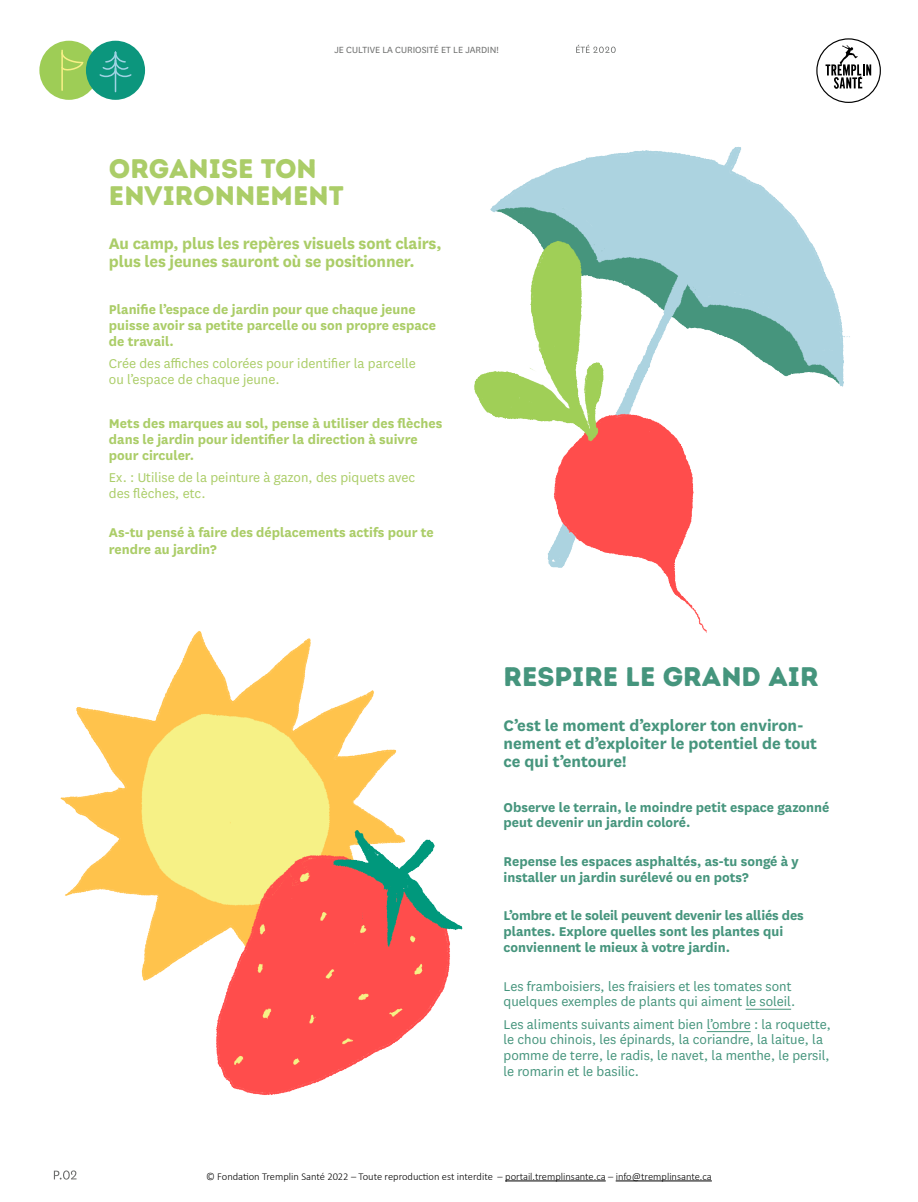
<style>
.page{position:relative;width:918px;height:1202px;background:#fff}
.page>*{position:absolute;margin:0;border:0;box-sizing:border-box;transform-origin:0 0}
.t1{font:26.85px/26.8px "Intro Rust Base";color:#abcd68}
.t2{font:26.85px "Intro Rust Base";color:#45957d}
.t3{font:700 17.85px/17.9px "National";color:#46957d}
.t4{font:700 17.85px/17.9px "National";letter-spacing:-.01em;color:#abcd68}
.t5{font:700 14.85px/15.6px "National";color:#46957d}
.t6{font:700 14.85px/15.6px "National";color:#abcd68}
.t7{font:14.85px/15.6px "National";color:#46957d}
.t8{font:14.85px/15.6px "National";color:#abcd68}
.t9{font:300 10.5px "Calibri";color:#000}
.t10{font:10.5px "National";color:#6c6d6c}
</style>
<div class="page">
<svg style="left:826px;top:45px;width:45px;height:8px"></svg>
<hr style="left:505px;top:1180px;width:101px;height:1px;background:#000">
<hr style="left:616px;top:1180px;width:96px;height:1px;background:#000">
<svg style="left:576px;top:45px;width:40px;height:8px"></svg>
<svg style="left:54px;top:1170px;width:23px;height:9px"></svg>
<hr style="left:746px;top:1008px;width:45px;height:1px;background:#46957d">
<hr style="left:707px;top:1031px;width:44px;height:1px;background:#46957d">
<div style="left:39px;top:41px;width:59px;height:59px;background:#9ecd56;border-radius:50%"></div>
<svg style="left:63px;top:54px;width:21px;height:17px"></svg>
<hr style="left:61px;top:50px;width:2px;height:40px;background:#f8f087">
<div style="left:86px;top:41px;width:59px;height:59px;background:#0c967d;border-radius:50%"></div>
<svg style="left:99px;top:51px;width:33px;height:27px"></svg>
<hr style="left:115px;top:52px;width:1px;height:40px;background:#9fd3e3">
<img style="left:60px;top:631px;width:403px;height:464px">
<img style="left:431px;top:53px;width:450px;height:582px">
<p class="t10" style="left:334px;top:43px;width:166px">JE CULTIVE LA CURIOSITÉ ET LE JARDIN!</p>
<h1 class="t1" style="left:109px;top:155px;width:236px">ORGANISE TON<br>ENVIRONNEMENT</h1>
<p class="t4" style="left:109px;top:234px;width:334px">Au camp, plus les repères visuels sont clairs, plus les jeunes sauront où se positionner.</p>
<p class="t6" style="left:109px;top:301px;width:329px">Planifie l’espace de jardin pour que chaque jeune puisse avoir sa petite parcelle ou son propre espace de travail.</p>
<p class="t8" style="left:109px;top:355px;width:308px">Crée des affiches colorées pour identifier la parcelle ou l’espace de chaque jeune.</p>
<p class="t6" style="left:109px;top:415px;width:335px">Mets des marques au sol, pense à utiliser des flèches dans le jardin pour identifier la direction à suivre pour circuler.</p>
<p class="t8" style="left:109px;top:469px;width:308px">Ex. : Utilise de la peinture à gazon, des piquets avec des flèches, etc.</p>
<p class="t6" style="left:109px;top:523px;width:326px;line-height:16.4px">As-tu pensé à faire des déplacements actifs pour te rendre au jardin?</p>
<h1 class="t2" style="left:504px;top:660px;width:317px">RESPIRE LE GRAND AIR</h1>
<p class="t3" style="left:504px;top:715px;width:315px">C’est le moment d’explorer ton environ&shy;nement et d’exploiter le potentiel de tout ce qui t’entoure!</p>
<p class="t5" style="left:504px;top:798px;width:327px">Observe le terrain, le moindre petit espace gazonné peut devenir un jardin coloré.</p>
<p class="t5" style="left:504px;top:852px;width:297px">Repense les espaces asphaltés, as-tu songé à y installer un jardin surélevé ou en pots?</p>
<p class="t5" style="left:504px;top:907px;width:302px">L’ombre et le soleil peuvent devenir les alliés des plantes. Explore quelles sont les plantes qui conviennent le mieux à votre jardin.</p>
<p class="t7" style="left:504px;top:977px;width:293px">Les framboisiers, les fraisiers et les tomates sont quelques exemples de plants qui aiment le soleil.</p>
<p class="t7" style="left:504px;top:1015px;width:329px">Les aliments suivants aiment bien l’ombre : la roquette, le chou chinois, les épinards, la coriandre, la laitue, la pomme de terre, le radis, le navet, la menthe, le persil, le romarin et le basilic.</p>
<p class="t9" style="left:206px;top:1169px;width:507px">© Fondation Tremplin Santé 2022 – Toute reproduction est interdite – portail.tremplinsante.ca – info@tremplinsante.ca</p>
</div>
